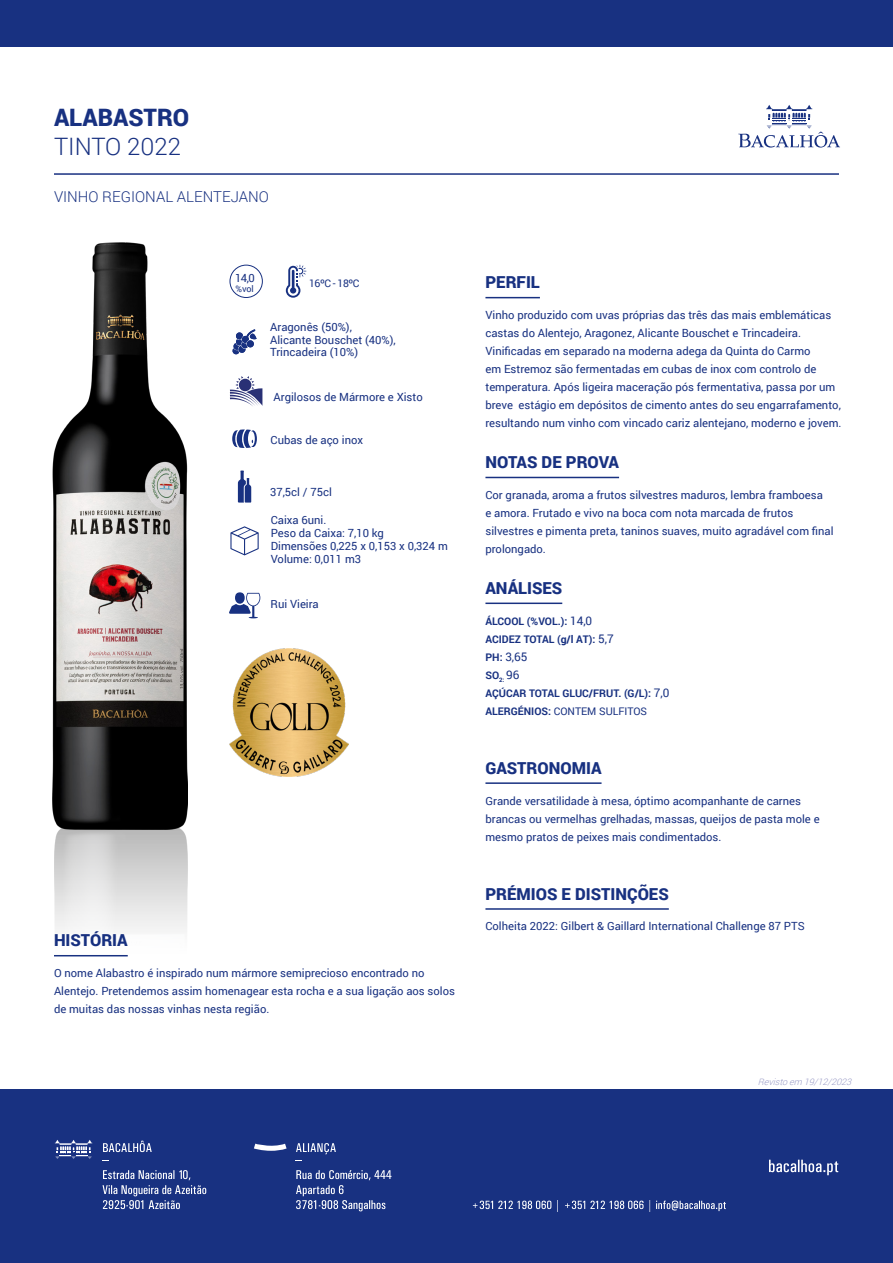
<style>
.page{position:relative;width:893px;height:1263px;background:#fff}
.page>*{position:absolute;margin:0;border:0;box-sizing:border-box;transform-origin:0 0}
.t1{font:900 24px "Roboto";color:#183181}
.t2{font:300 24px "Roboto";color:#183181}
.TITULOS_BLUE{font:900 16.5px "Roboto";color:#183181}
.t3{font:300 15px "Roboto";color:#183181}
.t4{font:11.85px "Roboto";color:#183181}
.t5{font:11.25px/18px "Roboto";color:#183181}
.t6{font:700 10.5px "Roboto";color:#183181}
.t7{font:10.5px "Roboto";letter-spacing:-.005em;color:#183181}
.t8{font:10.5px "Roboto";letter-spacing:-.04em;color:#183181}
.t9{font:italic 300 9px "Roboto";color:#999bc6}
.t10{font:9px "Roboto";color:#183181}
.s1{font-weight:400;font-size:11.85px}
.s2{font-weight:700;font-size:10.5px}
.s3{font-weight:700}
</style>
<div class="page">
<div style="left:0;top:1089px;width:893px;height:174px;background:#183181"></div>
<div style="left:0;top:0;width:893px;height:47px;background:#183181"></div>
<svg style="left:473px;top:1200px;width:253px;height:12px"></svg>
<svg style="left:769px;top:1160px;width:69px;height:15px"></svg>
<svg style="left:254px;top:1144px;width:33px;height:7px"></svg>
<svg style="left:296px;top:1170px;width:95px;height:41px"></svg>
<svg style="left:296px;top:1143px;width:40px;height:11px"></svg>
<svg style="left:102px;top:1177px;width:104px;height:32px"></svg>
<hr style="left:485px;top:297px;width:55px;height:1px;background:#183181">
<hr style="left:485px;top:477px;width:134px;height:1px;background:#183181">
<hr style="left:485px;top:602px;width:77px;height:2px;background:#183181">
<hr style="left:485px;top:782px;width:117px;height:2px;background:#183181">
<hr style="left:485px;top:908px;width:184px;height:2px;background:#183181">
<hr style="left:54px;top:173px;width:785px;height:2px;background:#183181">
<svg style="left:738px;top:105px;width:102px;height:43px"></svg>
<img style="left:54px;top:829px;width:135px;height:371px">
<img style="left:53px;top:242px;width:135px;height:587px">
<svg style="left:229px;top:593px;width:31px;height:25px"></svg>
<svg style="left:230px;top:526px;width:29px;height:29px"></svg>
<svg style="left:232px;top:329px;width:25px;height:25px"></svg>
<svg style="left:232px;top:429px;width:25px;height:19px"></svg>
<svg style="left:238px;top:470px;width:13px;height:33px"></svg>
<div style="left:230px;top:265px;width:33px;height:33px;border:1px solid #183181;border-radius:50%"></div>
<svg style="left:286px;top:265px;width:20px;height:33px"></svg>
<svg style="left:230px;top:376px;width:32px;height:30px"></svg>
<img style="left:229px;top:648px;width:120px;height:128px">
<p class="t1" style="left:54px;top:101px;width:137px">ALABASTRO</p>
<p class="t2" style="left:54px;top:130px;width:129px">TINTO 2022</p>
<p class="t3" style="left:54px;top:187px;width:217px">VINHO REGIONAL ALENTEJANO</p>
<p class="t5" style="left:235px;top:268px;width:21px">14,0</p>
<p class="t10" style="left:235px;top:283px;width:20px">%vol</p>
<p class="t8" style="left:309px;top:276px;width:52px">16ºC - 18ºC</p>
<p class="t5" style="left:270px;top:320px;width:127px;line-height:12.8px">Aragonês (50%),<br>Alicante Bouschet (40%),<br>Trincadeira (10%)</p>
<p class="t5" style="left:274px;top:387px;width:151px">Argilosos de Mármore e Xisto</p>
<p class="t5" style="left:271px;top:430px;width:94px">Cubas de aço inox</p>
<p class="t5" style="left:270px;top:483px;width:63px">37,5cl / 75cl</p>
<p class="t5" style="left:271px;top:511px;width:57px">Caixa 6uni.</p>
<p class="t5" style="left:271px;top:524px;width:115px">Peso da Caixa: 7,10 kg</p>
<p class="t5" style="left:271px;top:536px;width:179px">Dimensões 0,225 x 0,153 x 0,324 m</p>
<p class="t5" style="left:271px;top:549px;width:92px">Volume: 0,011 m3</p>
<p class="t5" style="left:271px;top:595px;width:50px">Rui Vieira</p>
<p class="TITULOS_BLUE" style="left:54px;top:929px;width:75px">HISTÓRIA</p>
<p class="t5" style="left:54px;top:964px;width:402px">O nome Alabastro é inspirado num mármore semiprecioso encontrado no<br>Alentejo. Pretendemos assim homenagear esta rocha e a sua ligação aos solos de muitas das nossas vinhas nesta região.</p>
<p class="TITULOS_BLUE" style="left:485px;top:271px;width:56px">PERFIL</p>
<p class="t5" style="left:485px;top:306px;width:358px">Vinho produzido com uvas próprias das três das mais emblemáticas castas do Alentejo, Aragonez, Alicante Bouschet e Trincadeira.<br>Vinificadas em separado na moderna adega da Quinta do Carmo<br>em Estremoz são fermentadas em cubas de inox com controlo de temperatura. Após ligeira maceração pós fermentativa, passa por um breve estágio em depósitos de cimento antes do seu engarrafamento, resultando num vinho com vincado cariz alentejano, moderno e jovem.</p>
<p class="TITULOS_BLUE" style="left:485px;top:451px;width:135px">NOTAS DE PROVA</p>
<p class="t5" style="left:485px;top:485px;width:350px">Cor granada, aroma a frutos silvestres maduros, lembra framboesa<br>e amora. Frutado e vivo na boca com nota marcada de frutos silvestres e pimenta preta, taninos suaves, muito agradável com final prolongado.</p>
<p class="TITULOS_BLUE" style="left:485px;top:576px;width:78px">ANÁLISES</p>
<p class="t6" style="left:485px;top:614px;width:108px">ÁLCOOL (%VOL.): <span class="s1">14,0</span></p>
<p class="t6" style="left:485px;top:632px;width:130px">ACIDEZ TOTAL (g/l AT): <span class="s1">5,7</span></p>
<p class="t4" style="left:485px;top:648px;width:44px"><span class="s2">PH:</span> 3,65</p>
<p class="t6" style="left:485px;top:668px;width:35px">SO<sub>2:</sub> <span class="s1">96</span></p>
<p class="t6" style="left:485px;top:686px;width:185px">AÇÚCAR TOTAL GLUC/FRUT. (G/L): <span class="s1">7,0</span></p>
<p class="t7" style="left:485px;top:704px;width:163px"><span class="s3">ALERGÉNIOS:</span> CONTEM SULFITOS</p>
<p class="TITULOS_BLUE" style="left:485px;top:756px;width:118px">GASTRONOMIA</p>
<p class="t5" style="left:485px;top:791px;width:336px">Grande versatilidade à mesa, óptimo acompanhante de carnes brancas ou vermelhas grelhadas, massas, queijos de pasta mole e mesmo pratos de peixes mais condimentados.</p>
<p class="TITULOS_BLUE" style="left:485px;top:882px;width:185px">PRÉMIOS E DISTINÇÕES</p>
<p class="t5" style="left:485px;top:917px;width:321px">Colheita 2022: Gilbert &amp; Gaillard International Challenge 87 PTS</p>
<p class="t9" style="left:758px;top:1076px;width:98px">Revistoem 19/12/2023</p>
</div>
